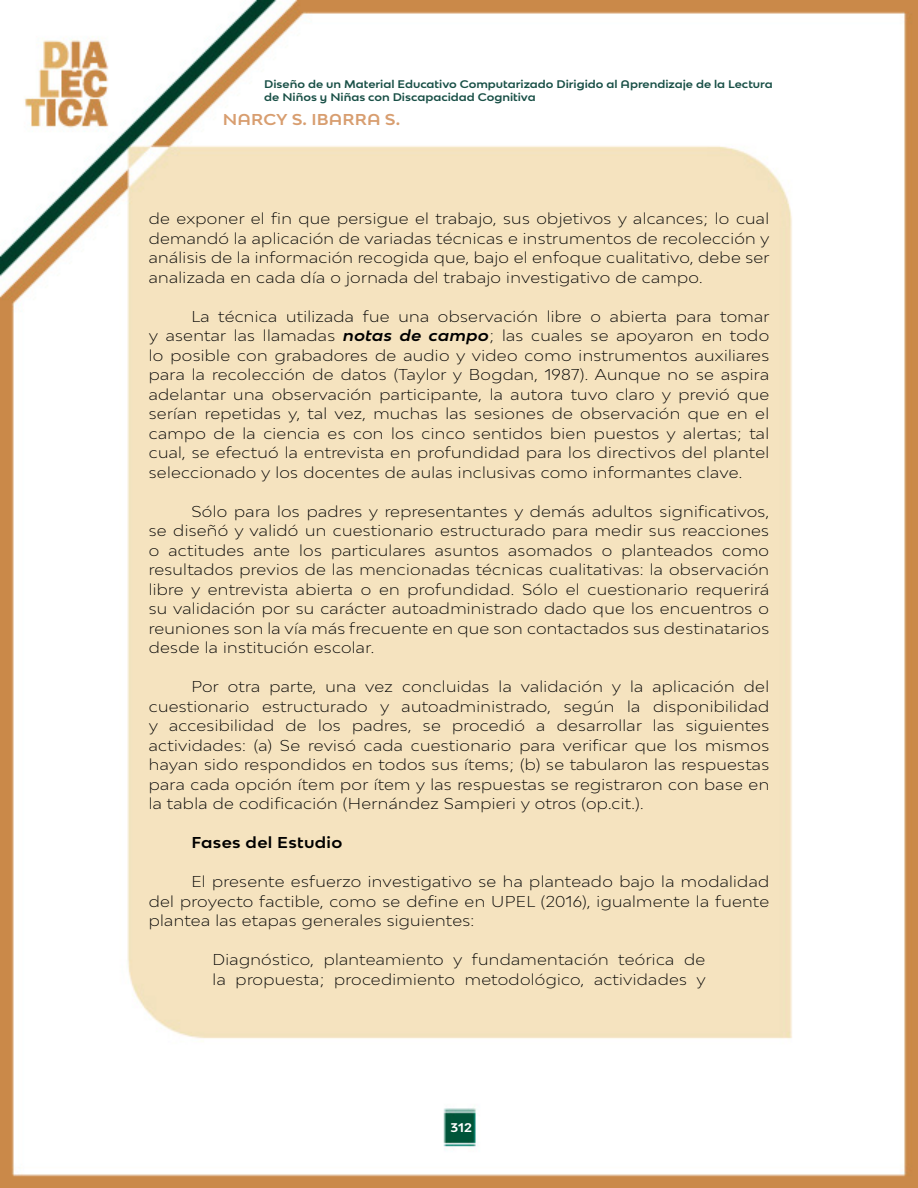
<style>
.page{position:relative;width:918px;height:1188px;background:#fff}
.page>*{position:absolute;margin:0;border:0;box-sizing:border-box;transform-origin:0 0}
.t1{font:300 expanded 15px/19.5px "Bw Modelica";letter-spacing:.02em;color:#000;text-align:justify}
.t2{font:700 expanded 15px "Bw Modelica SS01";letter-spacing:.01em;color:#d89e70}
.t3{font:700 expanded 15px "Bw Modelica SS01";letter-spacing:.02em;color:#000}
.t4{font:700 expanded 12px "Bw Modelica SS01";color:#fff}
.t5{font:700 expanded 10.5px/12.6px "Bw Modelica SS01";color:#184f46}
.s1{font-family:"Bw Modelica SS01";font-weight:700;font-style:italic}
</style>
<div class="page">
<img style="left:0;top:0;width:918px;height:1188px">
<p class="t5" style="left:264px;top:78px;width:510px">Diseño de un Material Educativo Computarizado Dirigido al Aprendizaje de la Lectura de Niños y Niñas con Discapacidad Cognitiva</p>
<p class="t2" style="left:223px;top:110px;width:179px">NARCY S. IBARRA S.</p>
<p class="t1" style="left:149px;top:209px;width:622px">de exponer el fin que persigue el trabajo, sus objetivos y alcances; lo cual demandó la aplicación de variadas técnicas e instrumentos de recolección y análisis de la información recogida que, bajo el enfoque cualitativo, debe ser analizada en cada día o jornada del trabajo investigativo de campo.</p>
<p class="t1" style="left:149px;top:306px;width:622px;text-indent:43px">La técnica utilizada fue una observación libre o abierta para tomar y asentar las llamadas <span class="s1">notas de campo</span>; las cuales se apoyaron en todo lo posible con grabadores de audio y video como instrumentos auxiliares para la recolección de datos (Taylor y Bogdan, 1987). Aunque no se aspira adelantar una observación participante, la autora tuvo claro y previó que serían repetidas y, tal vez, muchas las sesiones de observación que en el campo de la ciencia es con los cinco sentidos bien puestos y alertas; tal cual, se efectuó la entrevista en profundidad para los directivos del plantel seleccionado y los docentes de aulas inclusivas como informantes clave.</p>
<p class="t1" style="left:149px;top:501px;width:622px;text-indent:43px">Sólo para los padres y representantes y demás adultos significativos, se diseñó y validó un cuestionario estructurado para medir sus reacciones o actitudes ante los particulares asuntos asomados o planteados como resultados previos de las mencionadas técnicas cualitativas: la observación libre y entrevista abierta o en profundidad. Sólo el cuestionario requerirá su validación por su carácter autoadministrado dado que los encuentros o reuniones son la vía más frecuente en que son contactados sus destinatarios desde la institución escolar.</p>
<p class="t1" style="left:149px;top:677px;width:622px;text-indent:43px">Por otra parte, una vez concluidas la validación y la aplicación del cuestionario estructurado y autoadministrado, según la disponibilidad y accesibilidad de los padres, se procedió a desarrollar las siguientes actividades: (a) Se revisó cada cuestionario para verificar que los mismos hayan sido respondidos en todos sus ítems; (b) se tabularon las respuestas para cada opción ítem por ítem y las respuestas se registraron con base en la tabla de codificación (Hernández Sampieri y otros (op.cit.).</p>
<p class="t3" style="left:191px;top:833px;width:153px">Fases del Estudio</p>
<p class="t1" style="left:149px;top:872px;width:622px;text-indent:43px">El presente esfuerzo investigativo se ha planteado bajo la modalidad del proyecto factible, como se define en UPEL (2016), igualmente la fuente plantea las etapas generales siguientes:</p>
<p class="t1" style="left:213px;top:950px;width:495px">Diagnóstico, planteamiento y fundamentación teórica de la propuesta; procedimiento metodológico, actividades y</p>
<p class="t4" style="left:450px;top:1119px;width:23px">312</p>
</div>
